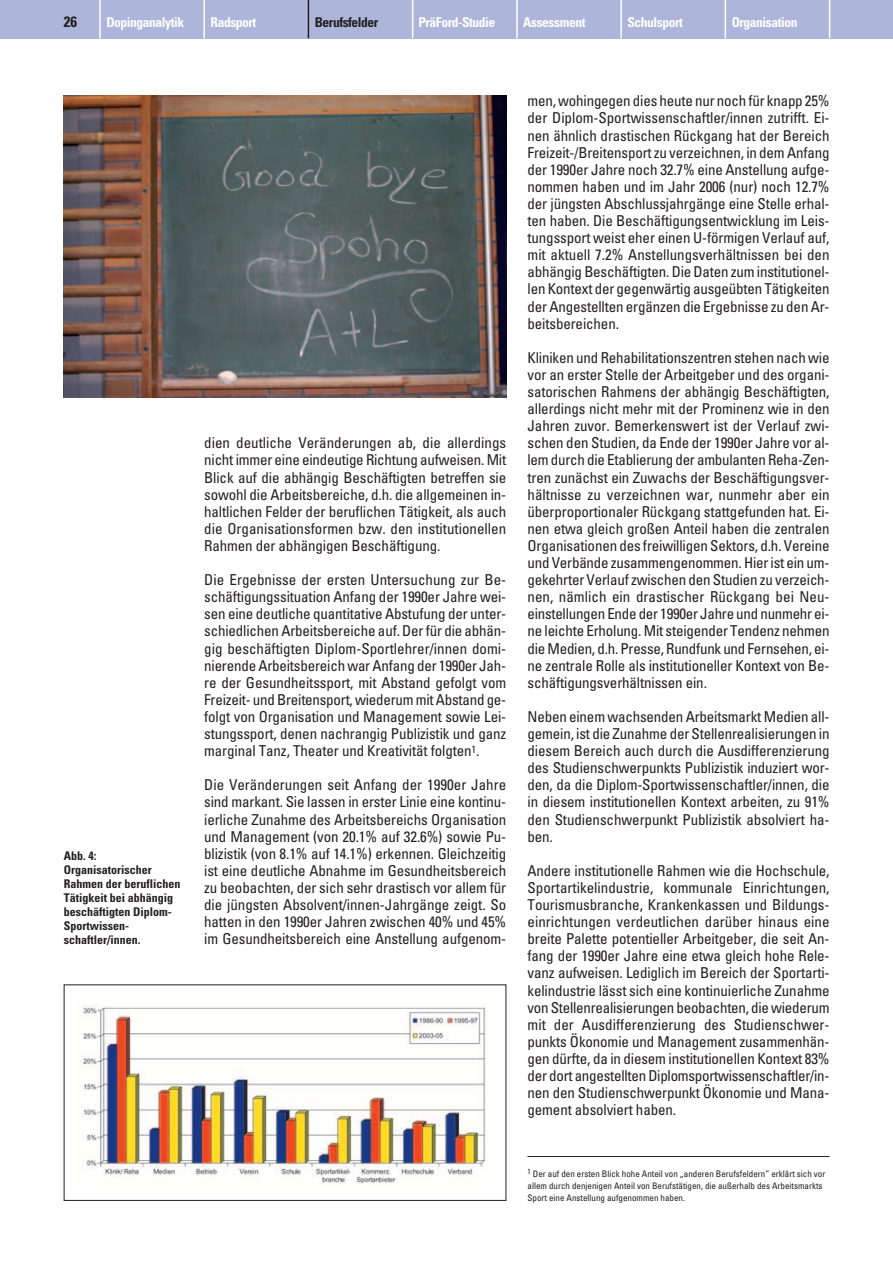
<style>
.page{position:relative;width:893px;height:1263px;background:#fff}
.page>*{position:absolute;margin:0;border:0;box-sizing:border-box;transform-origin:0 0}
.t1{font:condensed 15px/17.1px "Univers";letter-spacing:-.01em;color:#231f20;text-align:justify}
.t2{font:700 condensed 15px "Univers";color:#231f20}
.t3{font:700 condensed 13.5px "Univers";letter-spacing:-.03em;color:#fff}
.t4{font:700 condensed 13.5px "Univers";letter-spacing:-.03em;color:#231f20}
.t5{font:700 condensed 12px/14.1px "Univers";color:#231f20}
.t6{font:condensed 9px/12px "Univers";color:#231f20}
</style>
<div class="page">
<div style="left:0;top:0;width:892px;height:38px;background:#aeb5db"></div>
<hr style="left:203px;top:0;width:2px;height:38px;background:#fff">
<hr style="left:99px;top:0;width:2px;height:38px;background:#fff">
<hr style="left:308px;top:0;width:1px;height:38px;background:#231f20">
<hr style="left:412px;top:0;width:1px;height:38px;background:#fff">
<hr style="left:516px;top:0;width:1px;height:38px;background:#fff">
<hr style="left:620px;top:0;width:2px;height:38px;background:#fff">
<hr style="left:724px;top:0;width:2px;height:38px;background:#fff">
<hr style="left:828px;top:0;width:2px;height:38px;background:#fff">
<img style="left:64px;top:96px;width:442px;height:301px">
<img style="left:81px;top:1005px;width:405px;height:179px">
<div style="left:64px;top:985px;width:442px;height:216px;border:1px solid #231f20"></div>
<hr style="left:527px;top:1156px;width:302px;height:1px;background:#231f20">
<p class="t2" style="left:64px;top:16px;width:15px">26</p>
<p class="t3" style="left:106px;top:17px;width:79px">Dopinganalytik</p>
<p class="t3" style="left:210px;top:17px;width:47px">Radsport</p>
<p class="t4" style="left:315px;top:17px;width:65px">Berufsfelder</p>
<p class="t3" style="left:418px;top:17px;width:79px">PräFord-Studie</p>
<p class="t3" style="left:523px;top:17px;width:64px">Assessment</p>
<p class="t3" style="left:627px;top:17px;width:57px">Schulsport</p>
<p class="t3" style="left:731px;top:17px;width:67px">Organisation</p>
<p class="t5" style="left:64px;top:849px;width:118px">Abb. 4:<br>Organisatorischer<br>Rahmen der beruflichen<br>Tätigkeit bei abhängig beschäftigten Diplom-<br>Sportwissen&shy;schaftler/innen.</p>
<p class="t1" style="left:204px;top:436px;width:303px">dien deutliche Veränderungen ab, die allerdings nicht immer eine eindeutige Richtung aufweisen. Mit Blick auf die abhängig Beschäftigten betreffen sie sowohl die Arbeitsbereiche, d.h. die allgemeinen in&shy;haltlichen Felder der beruflichen Tätigkeit, als auch die Organisationsformen bzw. den institutionellen Rahmen der abhängigen Beschäftigung.</p>
<p class="t1" style="left:204px;top:573px;width:303px">Die Ergebnisse der ersten Untersuchung zur Be&shy;schäftigungssituation Anfang der 1990er Jahre wei&shy;sen eine deutliche quantitative Abstufung der unter&shy;schiedlichen Arbeitsbereiche auf. Der für die abhän&shy;gig beschäftigten Diplom-Sportlehrer/innen domi&shy;nierende Arbeitsbereich war Anfang der 1990er Jah&shy;re der Gesundheitssport, mit Abstand gefolgt vom Freizeit- und Breitensport, wiederum mit Abstand ge&shy;folgt von Organisation und Management sowie Lei&shy;stungssport, denen nachrangig Publizistik und ganz marginal Tanz, Theater und Kreativität folgten<sup>1</sup>.</p>
<p class="t1" style="left:204px;top:778px;width:303px">Die Veränderungen seit Anfang der 1990er Jahre sind markant. Sie lassen in erster Linie eine kontinu&shy;ierliche Zunahme des Arbeitsbereichs Organisation und Management (von 20.1% auf 32.6%) sowie Pu&shy;blizistik (von 8.1% auf 14.1%) erkennen. Gleichzeitig ist eine deutliche Abnahme im Gesundheitsbereich zu beobachten, der sich sehr drastisch vor allem für die jüngsten Absolvent/innen-Jahrgänge zeigt. So hatten in den 1990er Jahren zwischen 40% und 45% im Gesundheitsbereich eine Anstellung aufgenom-</p>
<p class="t1" style="left:527px;top:94px;width:303px">men, wohingegen dies heute nur noch für knapp 25% der Diplom-Sportwissenschaftler/innen zutrifft. Ei&shy;nen ähnlich drastischen Rückgang hat der Bereich Freizeit-/Breitensport zu verzeichnen, in dem Anfang der 1990er Jahre noch 32.7% eine Anstellung aufge&shy;nommen haben und im Jahr 2006 (nur) noch 12.7% der jüngsten Abschlussjahrgänge eine Stelle erhal&shy;ten haben. Die Beschäftigungsentwicklung im Leis&shy;tungssport weist eher einen U-förmigen Verlauf auf, mit aktuell 7.2% Anstellungsverhältnissen bei den abhängig Beschäftigten. Die Daten zum institutionel&shy;len Kontext der gegenwärtig ausgeübten Tätigkeiten der Angestellten ergänzen die Ergebnisse zu den Ar&shy;beitsbereichen.</p>
<p class="t1" style="left:527px;top:350px;width:303px">Kliniken und Rehabilitationszentren stehen nach wie vor an erster Stelle der Arbeitgeber und des organi&shy;satorischen Rahmens der abhängig Beschäftigten, allerdings nicht mehr mit der Prominenz wie in den Jahren zuvor. Bemerkenswert ist der Verlauf zwi&shy;schen den Studien, da Ende der 1990er Jahre vor al&shy;lem durch die Etablierung der ambulanten Reha-Zen&shy;tren zunächst ein Zuwachs der Beschäftigungsver&shy;hältnisse zu verzeichnen war, nunmehr aber ein überproportionaler Rückgang stattgefunden hat. Ei&shy;nen etwa gleich großen Anteil haben die zentralen Organisationen des freiwilligen Sektors, d.h. Vereine und Verbände zusammengenommen. Hier ist ein um&shy;gekehrter Verlauf zwischen den Studien zu verzeich&shy;nen, nämlich ein drastischer Rückgang bei Neu&shy;einstellungen Ende der 1990er Jahre und nunmehr ei&shy;ne leichte Erholung. Mit steigender Tendenz nehmen die Medien, d.h. Presse, Rundfunk und Fernsehen, ei&shy;ne zentrale Rolle als institutioneller Kontext von Be&shy;schäftigungsverhältnissen ein.</p>
<p class="t1" style="left:527px;top:709px;width:303px">Neben einem wachsenden Arbeitsmarkt Medien all&shy;gemein, ist die Zunahme der Stellenrealisierungen in diesem Bereich auch durch die Ausdifferenzierung des Studienschwerpunkts Publizistik induziert wor&shy;den, da die Diplom-Sportwissenschaftler/innen, die in diesem institutionellen Kontext arbeiten, zu 91% den Studienschwerpunkt Publizistik absolviert ha&shy;ben.</p>
<p class="t1" style="left:527px;top:863px;width:303px">Andere institutionelle Rahmen wie die Hochschule, Sportartikelindustrie, kommunale Einrichtungen, Tourismusbranche, Krankenkassen und Bildungs&shy;einrichtungen verdeutlichen darüber hinaus eine breite Palette potentieller Arbeitgeber, die seit An&shy;fang der 1990er Jahre eine etwa gleich hohe Rele&shy;vanz aufweisen. Lediglich im Bereich der Sportarti&shy;kelindustrie lässt sich eine kontinuierliche Zunahme von Stellenrealisierungen beobachten, die wiederum mit der Ausdifferenzierung des Studienschwer&shy;punkts Ökonomie und Management zusammenhän&shy;gen dürfte, da in diesem institutionellen Kontext 83% der dort angestellten Diplomsportwissenschaftler/in&shy;nen den Studienschwerpunkt Ökonomie und Mana&shy;gement absolviert haben.</p>
<p class="t6" style="left:527px;top:1168px;width:299px"><sup>1</sup> Der auf den ersten Blick hohe Anteil von „anderen Berufsfeldern” erklärt sich vor allem durch denjenigen Anteil von Berufstätigen, die außerhalb des Arbeitsmarkts<br>Sport eine Anstellung aufgenommen haben.</p>
</div>
